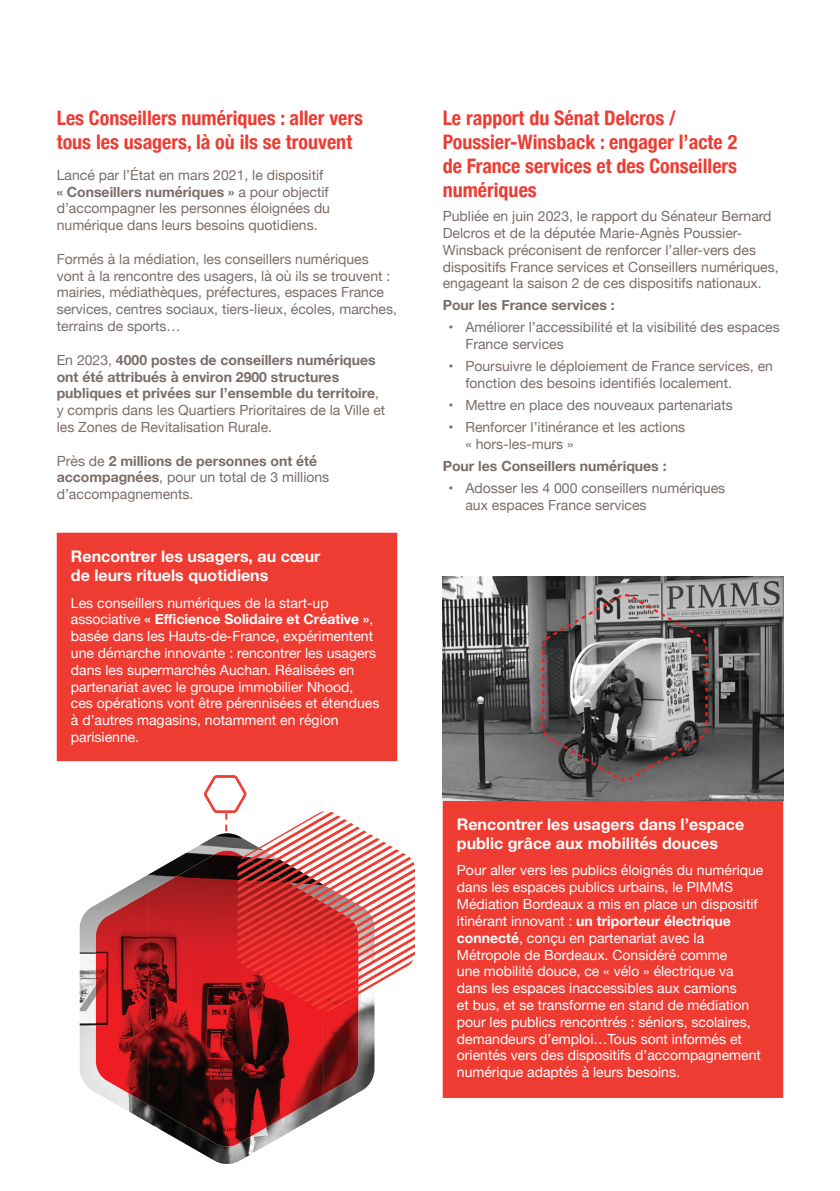
<style>
.page{position:relative;width:840px;height:1191px;background:#fff}
.page>*{position:absolute;margin:0;border:0;box-sizing:border-box;transform-origin:0 0}
.t1{font:700 condensed 20px/24px "Helvetica Neue";color:#ee3c33}
.t2{font:700 16px/19.2px "Helvetica Neue";color:#fff}
.t3{font:14px/16.8px "Helvetica Neue";color:#7a6d69}
.t4{font:14px/16.8px "Helvetica Neue";color:#fff}
.t5{font:700 14px/16.8px "Helvetica Neue";color:#7a6d69}
.s1{font-weight:700}
.s2{font-weight:400}
</style>
<div class="page">
<div style="left:57px;top:533px;width:340px;height:228px;background:#ee3c33"></div>
<div style="left:442px;top:800px;width:340px;height:298px;background:#ee3c33;border:2px solid #ee3c33"></div>
<img style="left:442px;top:576px;width:340px;height:224px">
<svg style="left:541px;top:594px;width:166px;height:186px;background:#726e6e"></svg>
<img style="left:80px;top:842px;width:294px;height:321px">
<img style="left:183px;top:850px;width:88px;height:296px">
<img style="left:148px;top:872px;width:35px;height:253px">
<img style="left:271px;top:1011px;width:35px;height:113px">
<img style="left:130px;top:892px;width:18px;height:212px">
<img style="left:305px;top:1011px;width:18px;height:93px">
<img style="left:96px;top:902px;width:35px;height:192px">
<img style="left:323px;top:1011px;width:35px;height:83px">
<svg style="left:204px;top:775px;width:211px;height:236px"></svg>
<h1 class="t1" style="left:57px;top:105px;width:307px">Les Conseillers numériques : aller vers tous les usagers, là où ils se trouvent</h1>
<h1 class="t1" style="left:442px;top:105px;width:296px">Le rapport du Sénat Delcros /<br>Poussier-Winsback : engager l’acte 2 de France services et des Conseillers numériques</h1>
<p class="t3" style="left:57px;top:167px;width:275px">Lancé par l’État en mars 2021, le dispositif <span class="s1">« Conseillers numériques »</span> a pour objectif d’accompagner les personnes éloignées du numérique dans leurs besoins quotidiens.</p>
<p class="t3" style="left:57px;top:251px;width:341px">Formés à la médiation, les conseillers numériques vont à la rencontre des usagers, là où ils se trouvent : mairies, médiathèques, préfectures, espaces France services, centres sociaux, tiers-lieux, écoles, marches, terrains de sports…</p>
<p class="t5" style="left:57px;top:352px;width:330px"><span class="s2">En 2023,</span> 4000 postes de conseillers numériques ont été attribués à environ 2900 structures publiques et privées sur l’ensemble du territoire<span class="s2">, y compris dans les Quartiers Prioritaires de la Ville et les Zones de Revitalisation Rurale.</span></p>
<p class="t3" style="left:57px;top:453px;width:274px">Près de <span class="s1">2 millions de personnes ont été accompagnées</span>, pour un total de 3 millions d’accompagnements.</p>
<p class="t3" style="left:442px;top:209px;width:337px">Publiée en juin 2023, le rapport du Sénateur Bernard Delcros et de la députée Marie-Agnès Poussier-Winsback préconisent de renforcer l’aller-vers des dispositifs France services et Conseillers numériques, engageant la saison 2 de ces dispositifs nationaux.</p>
<p class="t5" style="left:442px;top:297px;width:173px">Pour les France services :</p>
<p class="t3" style="left:465px;top:320px;width:315px;text-indent:-17px">• Améliorer l’accessibilité et la visibilité des espaces<br>France services</p>
<p class="t3" style="left:465px;top:359px;width:309px;text-indent:-17px">• Poursuivre le déploiement de France services, en fonction des besoins identifiés localement.</p>
<p class="t3" style="left:448px;top:397px;width:286px">• Mettre en place des nouveaux partenariats</p>
<p class="t3" style="left:465px;top:419px;width:221px;text-indent:-17px">• Renforcer l’itinérance et les actions « hors-les-murs »</p>
<p class="t5" style="left:442px;top:458px;width:225px">Pour les Conseillers numériques :</p>
<p class="t3" style="left:465px;top:480px;width:261px;text-indent:-17px">• Adosser les 4 000 conseillers numériques aux espaces France services</p>
<p class="t2" style="left:71px;top:547px;width:251px">Rencontrer les usagers, au cœur de leurs rituels quotidiens</p>
<p class="t4" style="left:71px;top:595px;width:310px">Les conseillers numériques de la start-up associative <span class="s1">« Efficience Solidaire et Créative »</span>, basée dans les Hauts-de-France, expérimentent une démarche innovante : rencontrer les usagers dans les supermarchés Auchan. Réalisées en partenariat avec le groupe immobilier Nhood,<br>ces opérations vont être pérennisées et étendues à d’autres magasins, notamment en région parisienne.</p>
<p class="t2" style="left:456px;top:815px;width:289px">Rencontrer les usagers dans l’espace public grâce aux mobilités douces</p>
<p class="t4" style="left:456px;top:863px;width:308px">Pour aller vers les publics éloignés du numérique dans les espaces publics urbains, le PIMMS Médiation Bordeaux a mis en place un dispositif itinérant innovant : <span class="s1">un triporteur électrique connecté</span>, conçu en partenariat avec la Métropole de Bordeaux. Considéré comme<br>une mobilité douce, ce « vélo » électrique va dans les espaces inaccessibles aux camions<br>et bus, et se transforme en stand de médiation pour les publics rencontrés : séniors, scolaires, demandeurs d’emploi…Tous sont informés et orientés vers des dispositifs d’accompagnement numérique adaptés à leurs besoins.</p>
</div>
